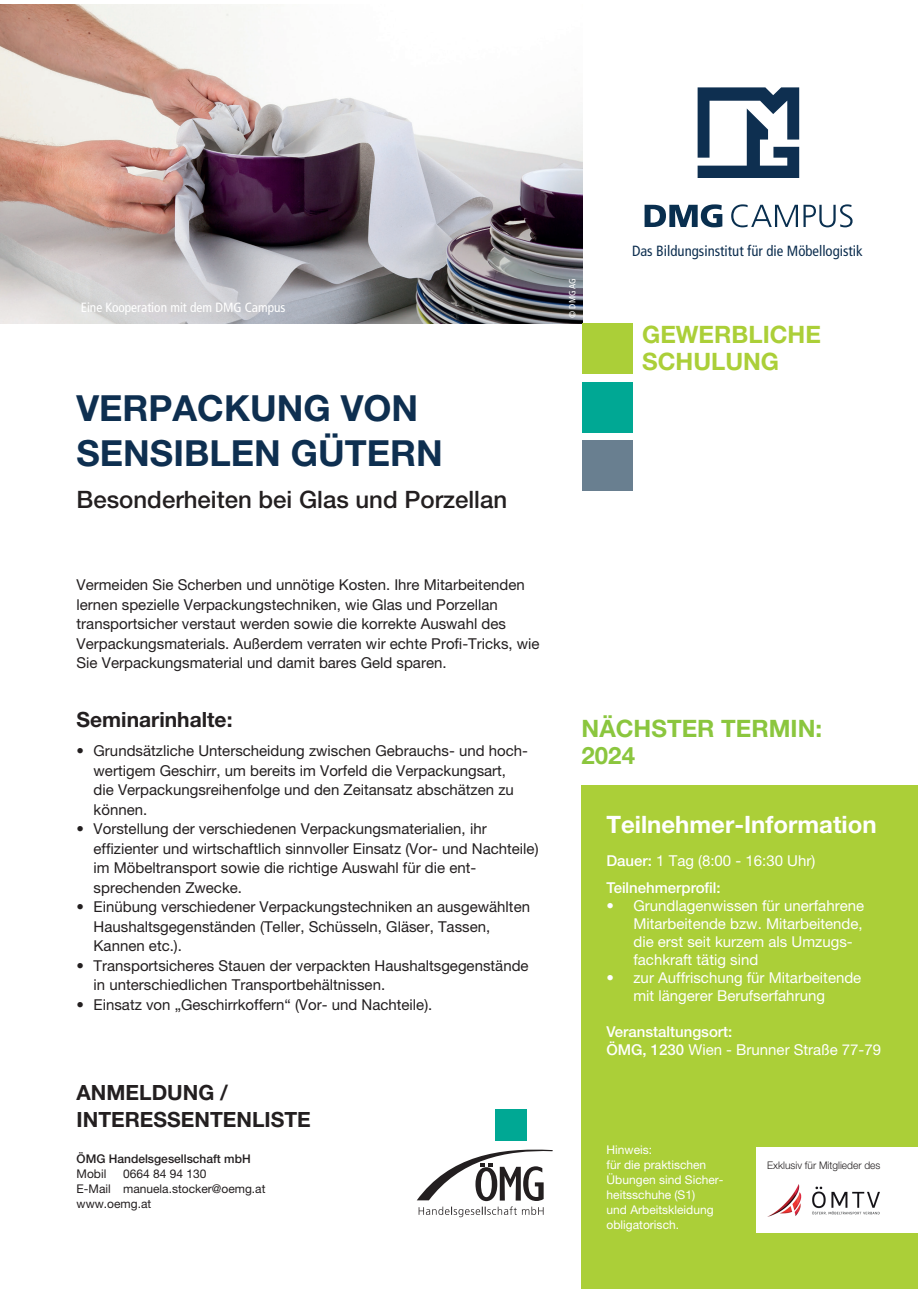
<style>
.page{position:relative;width:919px;height:1289px;background:#fff}
.page>*{position:absolute;margin:0;border:0;box-sizing:border-box;transform-origin:0 0}
.t1{font:700 36px/45px "Helvetica Neue LT Pro";color:#0e2f50}
.t2{font:500 24px "Helvetica Neue LT Pro";color:#231f20}
.t3{font:700 24px "Helvetica Neue LT Pro";color:#fff}
.t4{font:700 24px/27px "Helvetica Neue LT Pro";color:#abcf38}
.t5{font:700 24px/27px "Helvetica Neue LT Pro";color:#8bc63e}
.t6{font:700 21px/27px "Helvetica Neue LT Pro";color:#231f20}
.t7{font:15px/19.5px "Helvetica Neue LT Pro";color:#231f20}
.t8{font:15px/18px "Helvetica Neue LT Pro";color:#fff}
.t9{font:500 15px/27px "Helvetica Neue LT Pro";color:#fff}
.t10{font:condensed 14.7px "Frutiger LT Com";color:#0e2f50}
.t11{font:condensed 13.35px "Frutiger LT Com";color:#fff}
.t12{font:12px/15px "Helvetica Neue LT Pro";color:#fff}
.t13{font:12px/15px "Helvetica Neue LT Pro";color:#231f20}
.t14{font:500 12px "Helvetica Neue LT Pro";color:#231f20}
.t15{font:300 10.5px "Helvetica Neue LT Pro";color:#231f20}
.t16{font:condensed 9px "Frutiger LT Com";color:#fff}
.s1{font-weight:400}
</style>
<div class="page">
<img style="left:0;top:5px;width:583px;height:318px">
<div style="left:583px;top:323px;width:50px;height:50px;background:#abcf38"></div>
<div style="left:583px;top:382px;width:50px;height:50px;background:#00a894"></div>
<div style="left:583px;top:441px;width:50px;height:50px;background:#697f90"></div>
<svg style="left:697px;top:87px;width:102px;height:91px"></svg>
<svg style="left:644px;top:204px;width:78px;height:23px"></svg>
<svg style="left:731px;top:204px;width:66px;height:23px"></svg>
<svg style="left:803px;top:204px;width:49px;height:23px"></svg>
<div style="left:495px;top:1109px;width:31px;height:31px;background:#00a894"></div>
<svg style="left:416px;top:1149px;width:137px;height:68px"></svg>
<div style="left:581px;top:786px;width:336px;height:502px;background:#abcf38"></div>
<div style="left:756px;top:1147px;width:162px;height:85px;background:#fff"></div>
<img style="left:769px;top:1184px;width:110px;height:32px">
<p class="t11" style="left:81px;top:300px;width:206px">Eine Kooperation mit dem DMG Campus</p>
<h1 class="t1" style="left:77px;top:385px;width:368px">VERPACKUNG VON<br>SENSIBLEN GÜTERN</h1>
<h2 class="t2" style="left:77px;top:485px;width:432px">Besonderheiten bei Glas und Porzellan</h2>
<p class="t7" style="left:77px;top:575px;width:464px">Vermeiden Sie Scherben und unnötige Kosten. Ihre Mitarbeitenden lernen spezielle Verpackungstechniken, wie Glas und Porzellan transportsicher verstaut werden sowie die korrekte Auswahl des Verpackungsmaterials. Außerdem verraten wir echte Profi-Tricks, wie Sie Verpackungsmaterial und damit bares Geld sparen.</p>
<h3 class="t6" style="left:77px;top:705px;width:157px">Seminarinhalte:</h3>
<p class="t7" style="left:94px;top:740px;width:436px;text-indent:-17px">• Grundsätzliche Unterscheidung zwischen Gebrauchs- und hoch&shy;wertigem Geschirr, um bereits im Vorfeld die Verpackungsart, die Verpackungsreihenfolge und den Zeitansatz abschätzen zu können.</p>
<p class="t7" style="left:94px;top:818px;width:446px;text-indent:-17px">• Vorstellung der verschiedenen Verpackungsmaterialien, ihr effizienter und wirtschaftlich sinnvoller Einsatz (Vor- und Nachteile) im Möbeltransport sowie die richtige Auswahl für die ent&shy;sprechenden Zwecke.</p>
<p class="t7" style="left:94px;top:896px;width:438px;text-indent:-17px">• Einübung verschiedener Verpackungstechniken an ausgewählten<br>Haushaltsgegenständen (Teller, Schüsseln, Gläser, Tassen,<br>Kannen etc.).</p>
<p class="t7" style="left:94px;top:955px;width:436px;text-indent:-17px">• Transportsicheres Stauen der verpackten Haushaltsgegenstände in unterschiedlichen Transportbehältnissen.</p>
<p class="t7" style="left:77px;top:994px;width:357px">• Einsatz von „Geschirrkoffern“ (Vor- und Nachteile).</p>
<h3 class="t6" style="left:77px;top:1078px;width:236px">ANMELDUNG /<br>INTERESSENTENLISTE</h3>
<p class="t14" style="left:77px;top:1150px;width:176px">ÖMG Handelsgesellschaft mbH</p>
<p class="t13" style="left:77px;top:1165px;width:31px">Mobil</p>
<p class="t13" style="left:77px;top:1165px;width:190px;text-indent:47px">0664 84 94 130<br>E-Mail manuela.stocker@oemg.at www.oemg.at</p>
<p class="t16" style="left:567px;top:318px;width:41px;rotate:-90deg">© DMG AG</p>
<p class="t10" style="left:632px;top:242px;width:232px">Das Bildungsinstitut für die Möbellogistik</p>
<h2 class="t4" style="left:642px;top:320px;width:180px">GEWERBLICHE<br>SCHULUNG</h2>
<h2 class="t5" style="left:581px;top:714px;width:242px">NÄCHSTER TERMIN:<br>2024</h2>
<h2 class="t3" style="left:606px;top:809px;width:272px">Teilnehmer-Information</h2>
<p class="t9" style="left:606px;top:846px;width:210px">Dauer: <span class="s1">1 Tag (8:00 - 16:30 Uhr)<br></span>Teilnehmerprofil:</p>
<p class="t8" style="left:633px;top:896px;width:232px;text-indent:-27px">• Grundlagenwissen für unerfahrene<br>Mitarbeitende bzw. Mitarbeitende, die erst seit kurzem als Umzugs&shy;fachkraft tätig sind</p>
<p class="t8" style="left:633px;top:968px;width:229px;text-indent:-27px">• zur Auffrischung für Mitarbeitende mit längerer Berufserfahrung</p>
<p class="t9" style="left:606px;top:1022px;width:276px;line-height:18px">Veranstaltungsort:<br>ÖMG, 1230 <span class="s1">Wien - Brunner Straße 77-79</span></p>
<p class="t12" style="left:606px;top:1141px;width:118px">Hinweis:<br>für die praktischen<br>Übungen sind Sicher&shy;heitsschuhe (S1)<br>und Arbeitskleidung obligatorisch.</p>
<p class="t15" style="left:767px;top:1158px;width:115px">Exklusiv für Mitglieder des</p>
</div>
